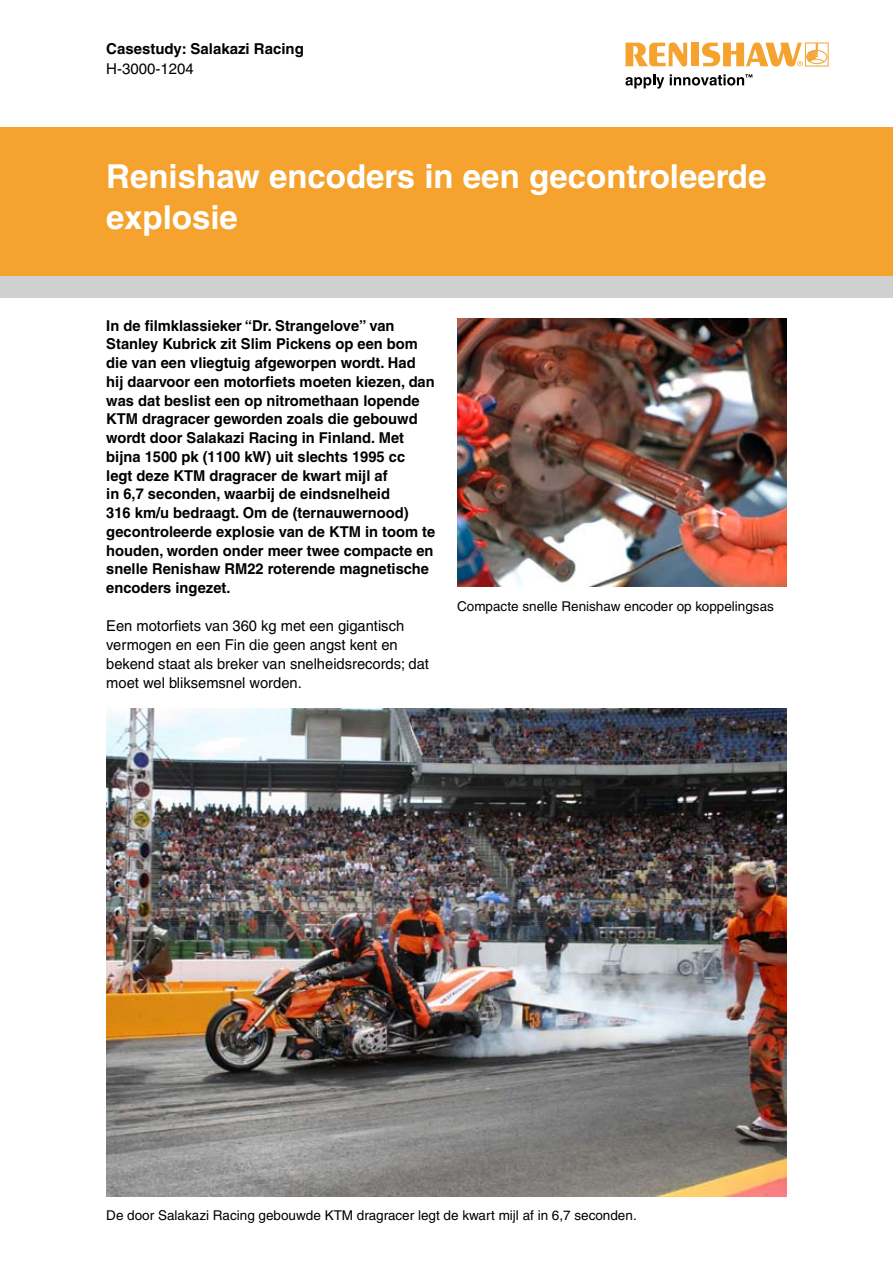
<style>
.page{position:relative;width:893px;height:1263px;background:#fff}
.page>*{position:absolute;margin:0;border:0;box-sizing:border-box;transform-origin:0 0}
.t1{font:700 33px/40.5px "Helvetica";color:#fff}
.t2{font:700 15px/18.8px "Helvetica";color:#000}
.t3{font:15px/18.8px "Helvetica";color:#000}
.t4{font:13.5px "Helvetica";color:#000}
</style>
<div class="page">
<div style="left:0;top:128px;width:893px;height:149px;background:#f5a32e"></div>
<div style="left:0;top:276px;width:893px;height:22px;background:#cfd0d1"></div>
<svg style="left:626px;top:43px;width:61px;height:24px"></svg>
<div style="left:691px;top:43px;width:8px;height:23px;background:#f5a32e"></div>
<svg style="left:626px;top:74px;width:38px;height:15px"></svg>
<div style="left:806px;top:50px;width:21px;height:14px;border:1px solid #f5a32e;border-radius:50%"></div>
<svg style="left:702px;top:43px;width:122px;height:24px"></svg>
<svg style="left:670px;top:74px;width:82px;height:12px"></svg>
<img style="left:106px;top:709px;width:681px;height:487px">
<img style="left:457px;top:319px;width:330px;height:267px">
<p class="t2" style="left:106px;top:39px;width:199px">Casestudy: Salakazi Racing</p>
<p class="t3" style="left:106px;top:59px;width:89px">H-3000-1204</p>
<h1 class="t1" style="left:106px;top:156px;width:662px">Renishaw encoders in een gecontroleerde explosie</h1>
<p class="t2" style="left:106px;top:316px;width:331px">In de filmklassieker “Dr. Strangelove” van Stanley Kubrick zit Slim Pickens op een bom die van een vliegtuig afgeworpen wordt. Had hij daarvoor een motorfiets moeten kiezen, dan was dat beslist een op nitromethaan lopende KTM dragracer geworden zoals die gebouwd wordt door Salakazi Racing in Finland. Met bijna 1500 pk (1100 kW) uit slechts 1995 cc<br>legt deze KTM dragracer de kwart mijl af<br>in 6,7 seconden, waarbij de eindsnelheid<br>316 km/u bedraagt. Om de (ternauwernood) gecontroleerde explosie van de KTM in toom te houden, worden onder meer twee compacte en snelle Renishaw RM22 roterende magnetische encoders ingezet.</p>
<p class="t3" style="left:106px;top:617px;width:324px">Een motorfiets van 360 kg met een gigantisch vermogen en een Fin die geen angst kent en bekend staat als breker van snelheidsrecords; dat moet wel bliksemsnel worden.</p>
<p class="t4" style="left:457px;top:598px;width:318px">Compacte snelle Renishaw encoder op koppelingsas</p>
<p class="t4" style="left:106px;top:1207px;width:532px">De door Salakazi Racing gebouwde KTM dragracer legt de kwart mijl af in 6,7 seconden.</p>
</div>
